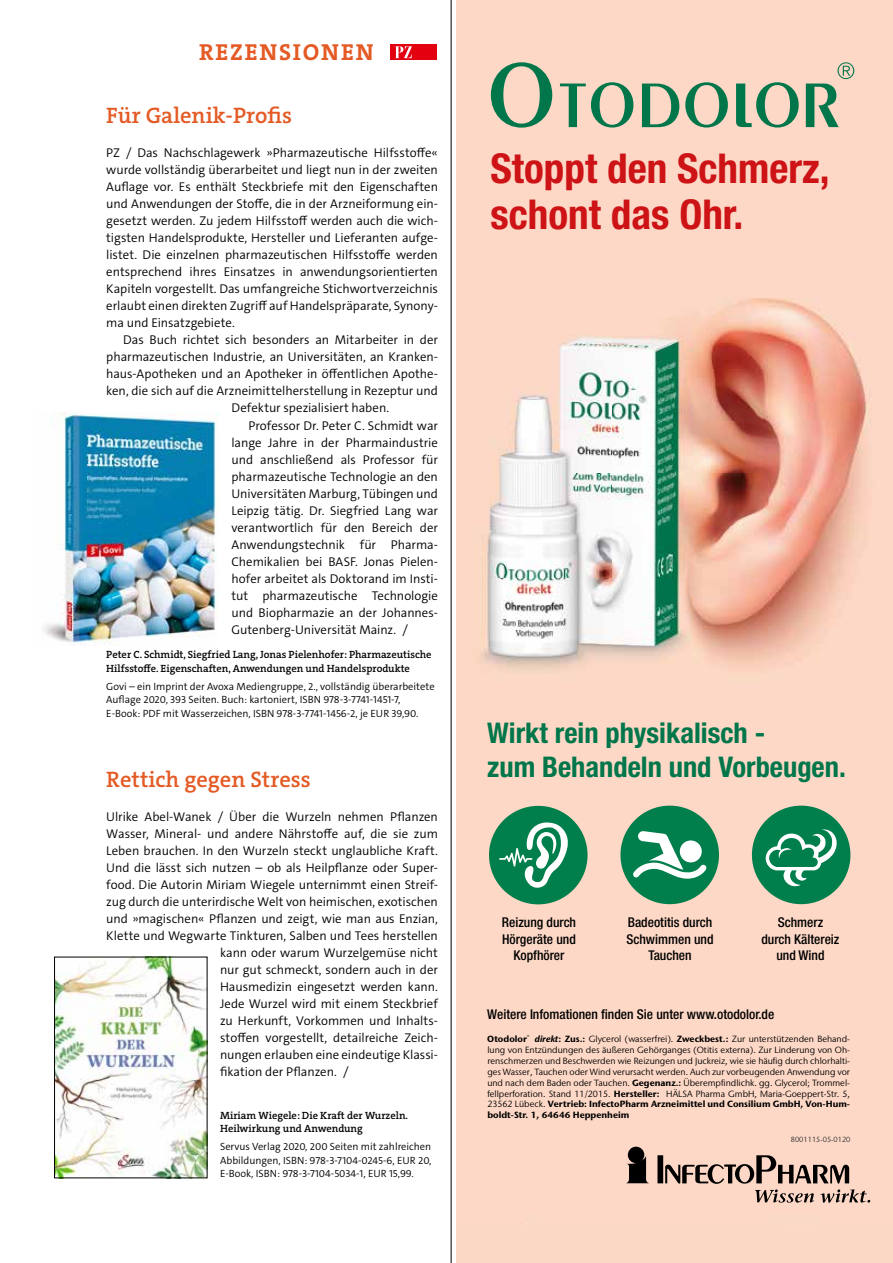
<style>
.page{position:relative;width:893px;height:1263px;background:#fff}
.page>*{position:absolute;margin:0;border:0;box-sizing:border-box;transform-origin:0 0}
.t1{font:700 condensed 41.25px/46.5px "Helvetica Neue LT Pro";color:#cd1316}
.t2{font:700 condensed 28.5px/34.2px "Helvetica Neue LT Pro";color:#00764a}
.t3{font:700 23.25px "The Serif C5";letter-spacing:.075em;color:#e45a25}
.t4{font:600 22.5px "The Serif C5";color:#e45a25}
.t5{font:500 condensed 13.5px/16.2px "Helvetica Neue LT Pro";color:#000;text-align:center}
.t6{font:300 12.75px/17px "The Sans C5";color:#000;text-align:justify}
.t7{font:300 10.5px/13.5px "The Sans C5";color:#000;text-align:justify}
.t8{font:600 10.5px/13.5px "The Serif C5";color:#000}
.t9{font:9px/10.8px "Stone Sans IIITC Std";color:#000;text-align:justify}
.t10{font:700 9px "Stone Sans IIITC Std";color:#000}
.t11{font:7.5px "Stone Sans IIITC Std";color:#333}
.s1{font-weight:700}
.s2{font-weight:700;font-style:italic}
</style>
<div class="page">
<img style="left:43px;top:412px;width:175px;height:232px">
<img style="left:56px;top:959px;width:149px;height:217px">
<div style="left:54px;top:957px;width:153px;height:221px;border:1px solid #000"></div>
<div style="left:390px;top:45px;width:47px;height:15px;background:#e3000f"></div>
<svg style="left:395px;top:46px;width:17px;height:12px"></svg>
<hr style="left:451px;top:0;width:1px;height:1263px;background:#000">
<div style="left:456px;top:0;width:437px;height:1263px;background:#fbd8c5"></div>
<img style="left:489px;top:68px;width:382px;height:1157px">
<div style="left:628px;top:1147px;width:16px;height:16px;background:#000;border-radius:50%"></div>
<svg style="left:626px;top:1155px;width:23px;height:28px"></svg>
<svg style="left:657px;top:1155px;width:213px;height:47px"></svg>
<svg style="left:491px;top:62px;width:61px;height:66px"></svg>
<svg style="left:685px;top:82px;width:43px;height:46px"></svg>
<svg style="left:642px;top:84px;width:37px;height:43px"></svg>
<svg style="left:806px;top:62px;width:48px;height:65px"></svg>
<svg style="left:560px;top:82px;width:73px;height:46px"></svg>
<svg style="left:736px;top:82px;width:63px;height:46px"></svg>
<img style="left:481px;top:318px;width:282px;height:364px">
<div style="left:620px;top:806px;width:99px;height:98px;background:#007e4b;border-radius:50%"></div>
<svg style="left:633px;top:831px;width:74px;height:48px"></svg>
<div style="left:489px;top:806px;width:99px;height:98px;background:#007e4b;border-radius:50%"></div>
<svg style="left:499px;top:822px;width:69px;height:66px"></svg>
<div style="left:752px;top:806px;width:98px;height:98px;background:#007e4b;border-radius:50%"></div>
<svg style="left:766px;top:829px;width:71px;height:57px"></svg>
<h3 class="t3" style="left:199px;top:37px;width:176px">REZENSIONEN</h3>
<h3 class="t4" style="left:106px;top:101px;width:187px">Für Galenik-Profis</h3>
<p class="t6" style="left:106px;top:145px;width:333px">PZ / Das Nachschlagewerk »Pharmazeutische Hilfsstoffe« wurde vollständig überarbeitet und liegt nun in der zweiten Auflage vor. Es enthält Steckbriefe mit den Eigenschaften und Anwendungen der Stoffe, die in der Arzneiformung ein&shy;gesetzt werden. Zu jedem Hilfsstoff werden auch die wich&shy;tigsten Handelsprodukte, Hersteller und Lieferanten aufge&shy;listet. Die einzelnen pharmazeutischen Hilfsstoffe werden entsprechend ihres Einsatzes in anwendungsorientierten Kapiteln vorgestellt. Das umfangreiche Stichwortverzeichnis erlaubt einen direkten Zugriff auf Handelspräparate, Synony&shy;ma und Einsatzgebiete.</p>
<p class="t6" style="left:123px;top:332px;width:316px">Das Buch richtet sich besonders an Mitarbeiter in der</p>
<p class="t6" style="left:106px;top:349px;width:333px">pharmazeutischen Industrie, an Universitäten, an Kranken-</p>
<p class="t6" style="left:106px;top:366px;width:333px">haus-Apotheken und an Apotheker in öffentlichen Apothe-</p>
<p class="t6" style="left:106px;top:383px;width:333px">ken, die sich auf die Arzneimittelherstellung in Rezeptur und</p>
<p class="t6" style="left:231px;top:400px;width:159px">Defektur spezialisiert haben.</p>
<p class="t6" style="left:248px;top:417px;width:191px">Professor Dr. Peter C. Schmidt war</p>
<p class="t6" style="left:231px;top:434px;width:208px">lange Jahre in der Pharmaindustrie</p>
<p class="t6" style="left:231px;top:451px;width:208px">und anschließend als Professor für</p>
<p class="t6" style="left:231px;top:468px;width:208px">pharmazeutische Technologie an den</p>
<p class="t6" style="left:231px;top:485px;width:208px">Universitäten Marburg, Tübingen und</p>
<p class="t6" style="left:231px;top:502px;width:208px">Leipzig tätig. Dr. Siegfried Lang war</p>
<p class="t6" style="left:231px;top:519px;width:208px">verantwortlich für den Bereich der</p>
<p class="t6" style="left:231px;top:536px;width:208px">Anwendungstechnik für Pharma-</p>
<p class="t6" style="left:231px;top:553px;width:208px">Chemikalien bei BASF. Jonas Pielen-</p>
<p class="t6" style="left:231px;top:570px;width:208px">hofer arbeitet als Doktorand im Insti-</p>
<p class="t6" style="left:231px;top:587px;width:208px">tut pharmazeutische Technologie</p>
<p class="t6" style="left:231px;top:604px;width:208px">und Biopharmazie an der Johannes-</p>
<p class="t6" style="left:231px;top:621px;width:178px">Gutenberg-Universität Mainz. /</p>
<p class="t8" style="left:106px;top:648px;width:327px">Peter C. Schmidt, Siegfried Lang, Jonas Pielenhofer: Pharmazeutische<br>Hilfsstoffe. Eigenschaften, Anwendungen und Handelsprodukte</p>
<p class="t7" style="left:106px;top:679px;width:330px;text-align:left">Govi – ein Imprint der Avoxa Mediengruppe, 2., vollständig überarbeitete<br>Auflage 2020, 393 Seiten. Buch: kartoniert, ISBN 978-3-7741-1451-7,<br>E-Book: PDF mit Wasserzeichen, ISBN 978-3-7741-1456-2, je EUR 39,90.</p>
<h3 class="t4" style="left:106px;top:765px;width:206px">Rettich gegen Stress</h3>
<p class="t6" style="left:106px;top:808px;width:333px">Ulrike Abel-Wanek / Über die Wurzeln nehmen Pflanzen</p>
<p class="t6" style="left:106px;top:825px;width:333px">Wasser, Mineral- und andere Nährstoffe auf, die sie zum</p>
<p class="t6" style="left:106px;top:842px;width:333px">Leben brauchen. In den Wurzeln steckt unglaubliche Kraft.</p>
<p class="t6" style="left:106px;top:859px;width:333px">Und die lässt sich nutzen – ob als Heilpflanze oder Super-</p>
<p class="t6" style="left:106px;top:876px;width:333px">food. Die Autorin Miriam Wiegele unternimmt einen Streif-</p>
<p class="t6" style="left:106px;top:893px;width:333px">zug durch die unterirdische Welt von heimischen, exotischen</p>
<p class="t6" style="left:106px;top:910px;width:333px">und »magischen« Pflanzen und zeigt, wie man aus Enzian,</p>
<p class="t6" style="left:106px;top:927px;width:333px">Klette und Wegwarte Tinkturen, Salben und Tees herstellen</p>
<p class="t6" style="left:220px;top:944px;width:219px">kann oder warum Wurzelgemüse nicht</p>
<p class="t6" style="left:220px;top:961px;width:219px">nur gut schmeckt, sondern auch in der</p>
<p class="t6" style="left:220px;top:978px;width:219px">Hausmedizin eingesetzt werden kann.</p>
<p class="t6" style="left:220px;top:995px;width:219px">Jede Wurzel wird mit einem Steckbrief</p>
<p class="t6" style="left:220px;top:1012px;width:219px">zu Herkunft, Vorkommen und Inhalts-</p>
<p class="t6" style="left:220px;top:1029px;width:219px">stoffen vorgestellt, detailreiche Zeich-</p>
<p class="t6" style="left:220px;top:1046px;width:219px">nungen erlauben eine eindeutige Klassi-</p>
<p class="t6" style="left:220px;top:1063px;width:130px">fikation der Pflanzen. /</p>
<h1 class="t1" style="left:490px;top:145px;width:341px">Stoppt den Schmerz, schont das Ohr.</h1>
<h2 class="t2" style="left:487px;top:716px;width:360px">Wirkt rein physikalisch -<br>zum Behandeln und Vorbeugen.</h2>
<p class="t5" style="left:502px;top:914px;width:76px">Reizung durch<br>Hörgeräte und<br>Kopfhörer</p>
<p class="t5" style="left:626px;top:914px;width:89px">Badeotitis durch<br>Schwimmen und<br>Tauchen</p>
<p class="t5" style="left:761px;top:914px;width:79px">Schmerz durch Kältereiz und Wind</p>
<p class="t5" style="left:487px;top:1006px;width:289px">Weitere Infomationen finden Sie unter www.otodolor.de</p>
<p class="t9" style="left:487px;top:1034px;width:364px"><span class="s1">Otodolor</span><sup>®</sup> <span class="s2">direkt</span><span class="s1">: Zus.:</span> Glycerol (wasserfrei). <span class="s1">Zweckbest.:</span> Zur unterstützenden Behand&shy;lung von Entzündungen des äußeren Gehörganges (Otitis externa). Zur Linderung von Oh&shy;renschmerzen und Beschwerden wie Reizungen und Juckreiz, wie sie häufig durch chlorhalti&shy;ges Wasser, Tauchen oder Wind verursacht werden. Auch zur vorbeugenden Anwendung vor und nach dem Baden oder Tauchen. <span class="s1">Gegenanz.:</span> Überempfindlichk. gg. Glycerol; Trommel&shy;fellperforation. Stand 11/2015. <span class="s1">Hersteller:</span> HÄLSA Pharma GmbH, Maria-Goeppert-Str. 5, 23562 Lübeck. <span class="s1">Vertrieb: InfectoPharm Arzneimittel und Consilium GmbH, Von-Hum-</span></p>
<p class="t8" style="left:220px;top:1109px;width:190px">Miriam Wiegele: Die Kraft der Wurzeln.</p>
<p class="t10" style="left:487px;top:1109px;width:144px">boldt-Str. 1, 64646 Heppenheim</p>
<p class="t8" style="left:220px;top:1122px;width:144px">Heilwirkung und Anwendung</p>
<p class="t7" style="left:220px;top:1140px;width:213px">Servus Verlag 2020, 200 Seiten mit zahlreichen Abbildungen, ISBN: 978-3-7104-0245-6, EUR 20, E-Book, ISBN: 978-3-7104-5034-1, EUR 15,99.</p>
<p class="t11" style="left:791px;top:1134px;width:61px">8001115-05-0120</p>
</div>
